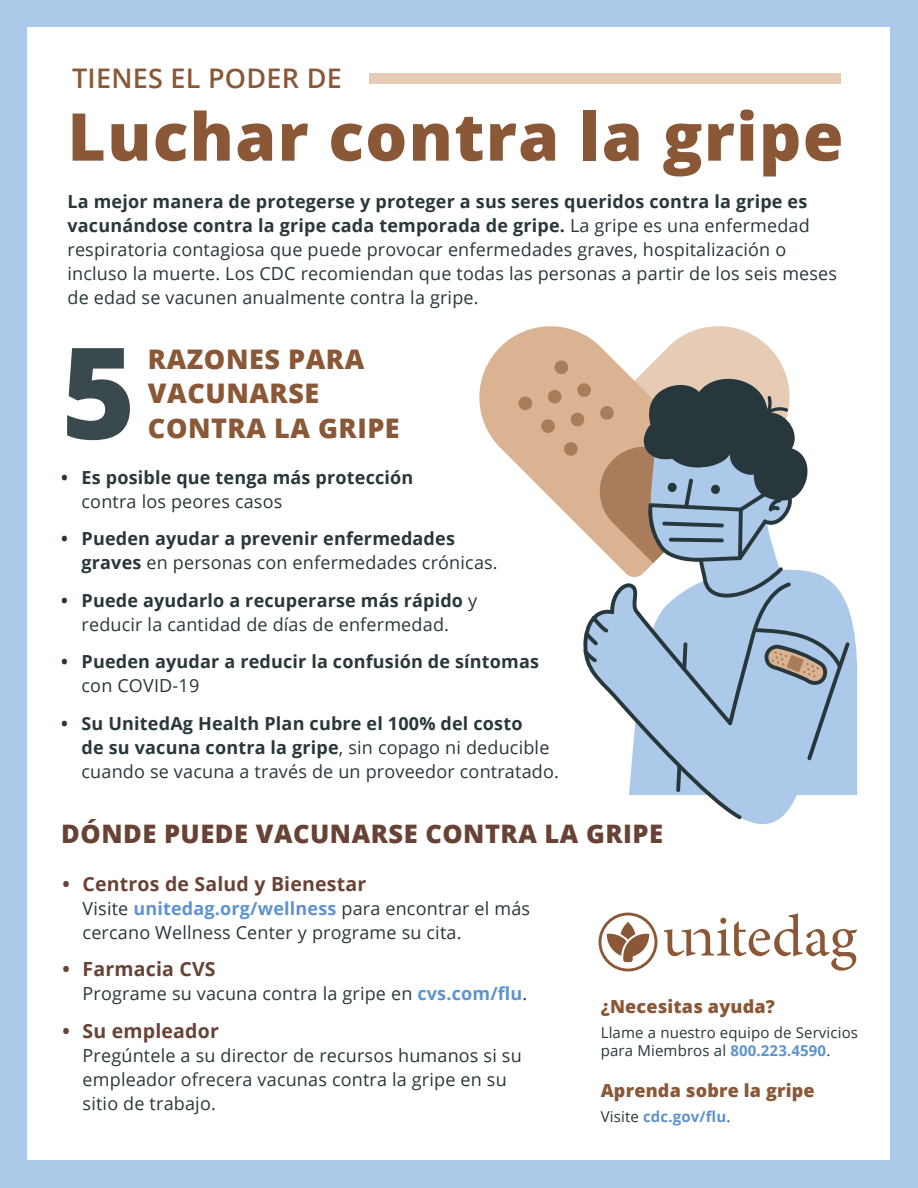
<style>
.page{position:relative;width:918px;height:1188px;background:#acc9e9}
.page>*{position:absolute;margin:0;border:0;box-sizing:border-box;transform-origin:0 0}
.t1{font:800 127.05px "Open Sans";color:#3a494e}
.t2{font:800 66px "Open Sans";letter-spacing:.02em;color:#8a5837}
.t3{font:800 27px/34.5px "Open Sans";letter-spacing:.02em;color:#8a5837}
.t4{font:600 27px "Open Sans";letter-spacing:.01em;color:#8a5837}
.t5{font:800 25.5px "Open Sans";letter-spacing:.02em;color:#684234}
.t6{font:700 19.5px "Open Sans";letter-spacing:.01em;color:#684234}
.t7{font:18px/24px "Open Sans";letter-spacing:.01em;color:#28373b}
.t8{font:700 18px/24px "Open Sans";letter-spacing:.01em;color:#28373b}
.t9{font:800 18px "Open Sans";letter-spacing:.01em;color:#8a5837}
.t10{font:15px/18px "Open Sans";letter-spacing:.01em;color:#28373b}
.t11{font:700 15px "Open Sans";letter-spacing:.01em;color:#5e93ce}
.s1{font-weight:700}
.s2{font-weight:400}
.s3{font-weight:700;color:#5e93ce}
.s4{font-weight:400;color:#28373b}
</style>
<div class="page">
<div style="left:28px;top:28px;width:862px;height:1132px;background:#fff"></div>
<svg style="left:735px;top:328px;width:44px;height:32px"></svg>
<svg style="left:479px;top:326px;width:256px;height:163px;fill:#d9b392"></svg>
<svg style="left:518px;top:396px;width:15px;height:15px"></svg>
<svg style="left:599px;top:913px;width:58px;height:58px"></svg>
<svg style="left:664px;top:913px;width:193px;height:58px"></svg>
<svg style="left:541px;top:360px;width:278px;height:215px"></svg>
<svg style="left:628px;top:575px;width:227px;height:250px;fill:#acc9e9"></svg>
<svg style="left:586px;top:582px;width:205px;height:237px;fill:#acc9e9"></svg>
<svg style="left:583px;top:616px;width:25px;height:46px"></svg>
<svg style="left:753px;top:628px;width:97px;height:132px"></svg>
<div style="left:369px;top:73px;width:472px;height:11px;background:#e6ccb4"></div>
<h3 class="t4" style="left:72px;top:59px;width:271px">TIENES EL PODER DE</h3>
<h2 class="t2" style="left:68px;top:86px;width:778px">Luchar contra la gripe</h2>
<p class="t7" style="left:68px;top:189px;width:771px"><span class="s1">La mejor manera de protegerse y proteger a sus seres queridos contra la gripe es vacunándose contra la gripe cada temporada de gripe.</span> La gripe es una enfermedad respiratoria contagiosa que puede provocar enfermedades graves, hospitalización o incluso la muerte. Los CDC recomiendan que todas las personas a partir de los seis meses de edad se vacunen anualmente contra la gripe.</p>
<h1 class="t1" style="left:61px;top:296px;width:76px">5</h1>
<h3 class="t3" style="left:148px;top:340px;width:218px">RAZONES PARA<br>VACUNARSE</h3>
<h3 class="t3" style="left:148px;top:409px;width:253px">CONTRA LA GRIPE</h3>
<p class="t8" style="left:61px;top:465px;width:354px">• Es posible que tenga más protección</p>
<p class="t7" style="left:82px;top:489px;width:202px">contra los peores casos</p>
<p class="t8" style="left:82px;top:526px;width:418px;text-indent:-20px">• Pueden ayudar a prevenir enfermedades graves <span class="s2">en personas con enfermedades crónicas.</span></p>
<p class="t7" style="left:61px;top:588px;width:417px;text-align:center"><span class="s1">• Puede ayudarlo a recuperarse más rápido</span> y reducir la cantidad de días de enfermedad.</p>
<p class="t8" style="left:61px;top:649px;width:479px">• Pueden ayudar a reducir la confusión de síntomas</p>
<p class="t7" style="left:82px;top:673px;width:119px">con COVID-19</p>
<p class="t7" style="left:82px;top:711px;width:479px;text-indent:-20px"><span class="s1">• Su UnitedAg Health Plan cubre el 100% del costo<br>de su vacuna contra la gripe</span>, sin copago ni deducible cuando se vacuna a través de un proveedor contratado.</p>
<h3 class="t5" style="left:61px;top:815px;width:603px">DÓNDE PUEDE VACUNARSE CONTRA LA GRIPE</h3>
<p class="t6" style="left:62px;top:870px;width:305px">• Centros de Salud y Bienestar</p>
<p class="t7" style="left:83px;top:896px;width:449px">Visite <span class="s3">unitedag.org/wellness</span> para encontrar el más cercano Wellness Center y programe su cita.</p>
<p class="t6" style="left:62px;top:955px;width:155px">• Farmacia CVS</p>
<p class="t7" style="left:83px;top:981px;width:446px">Programe su vacuna contra la gripe en <span class="s3">cvs.com/flu</span>.</p>
<p class="t6" style="left:62px;top:1017px;width:158px">• Su empleador</p>
<p class="t7" style="left:83px;top:1043px;width:441px">Pregúntele a su director de recursos humanos si su empleador ofrecera vacunas contra la gripe en su sitio de trabajo.</p>
<p class="t9" style="left:601px;top:993px;width:176px">¿Necesitas ayuda?</p>
<p class="t10" style="left:601px;top:1023px;width:259px">Llame a nuestro equipo de Servicios para Miembros al <span class="s3">800.223.4590</span>.</p>
<p class="t9" style="left:601px;top:1077px;width:216px">Aprenda sobre la gripe</p>
<p class="t11" style="left:601px;top:1106px;width:131px"><span class="s4">Visite</span> cdc.gov/flu<span class="s4">.</span></p>
</div>
